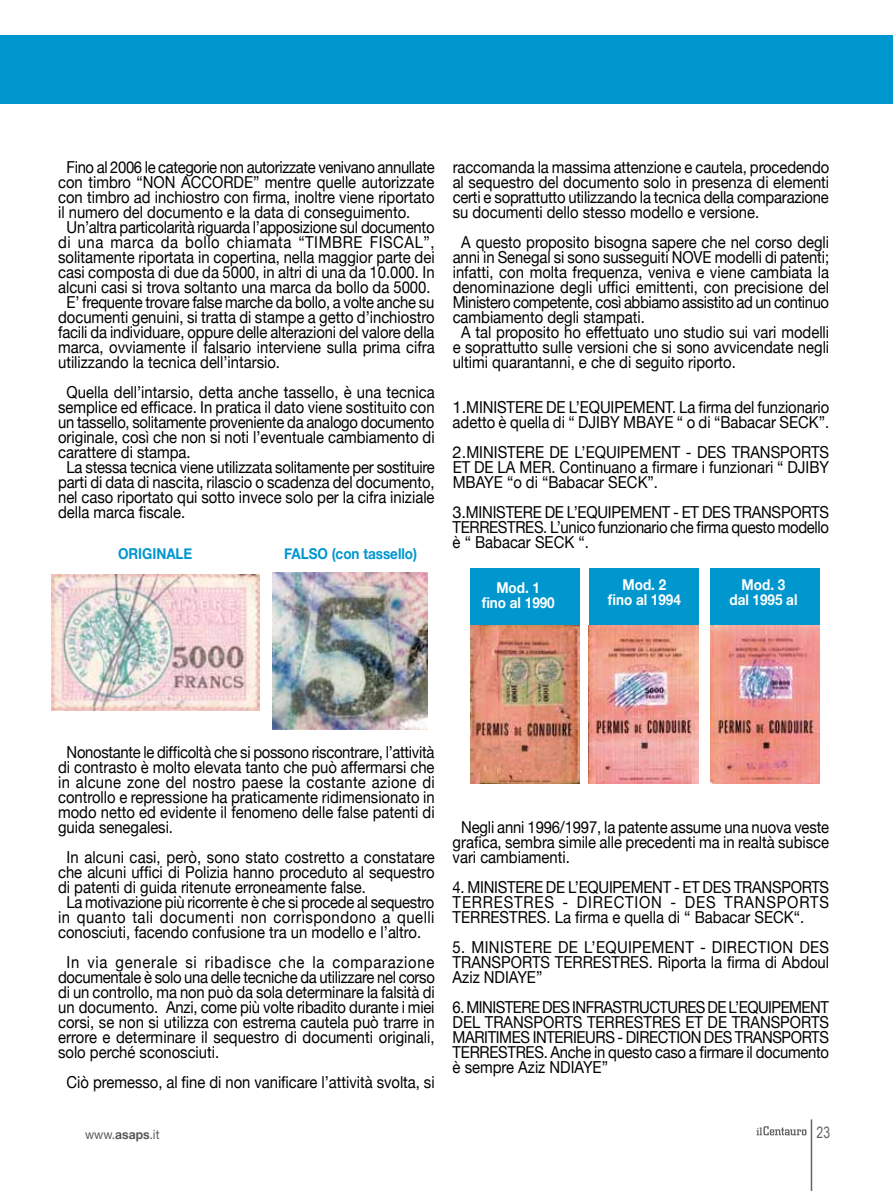
<style>
.page{position:relative;width:893px;height:1191px;background:#fff}
.page>*{position:absolute;margin:0;border:0;box-sizing:border-box;transform-origin:0 0}
.t1{font:16.5px/15px "Helvetica Neue";color:#000;text-align:justify;scale:.9 1}
.t2{font:16.5px/15px "Helvetica Neue";color:#000;text-align:justify}
.t3{font:16.5px "Helvetica Neue";letter-spacing:-.02em;color:#000;scale:.9 1}
.t4{font:16.5px "Helvetica Neue";letter-spacing:-.025em;color:#000;scale:.9 1}
.t5{font:16.5px "Helvetica Neue";letter-spacing:.03em;color:#000;scale:.9 1}
.t6{font:16.5px "Helvetica Neue";letter-spacing:.035em;color:#000;scale:.9 1}
.t7{font:15.75px "Arial Narrow";color:#646567;scale:.95 1}
.t8{font:700 15px/15px "Helvetica Neue";color:#fff;text-align:center;scale:.9 1}
.t9{font:700 15px "Helvetica Neue";color:#0096ce;scale:.9 1}
.t10{font:12.75px "Helvetica Neue";color:#58585a;scale:.95 1}
.s1{font-weight:700}
</style>
<div class="page">
<div style="left:0;top:36px;width:893px;height:68px;background:#0096ce"></div>
<div style="left:470px;top:568px;width:109px;height:57px;background:#0096ce"></div>
<div style="left:589px;top:568px;width:109px;height:57px;background:#0096ce"></div>
<div style="left:710px;top:568px;width:110px;height:57px;background:#0096ce"></div>
<svg style="left:756px;top:1126px;width:50px;height:9px"></svg>
<hr style="left:811px;top:1119px;width:1px;height:72px;background:#646567">
<img style="left:273px;top:572px;width:154px;height:157px">
<img style="left:470px;top:625px;width:110px;height:159px">
<img style="left:51px;top:574px;width:208px;height:136px">
<img style="left:589px;top:625px;width:109px;height:159px">
<img style="left:710px;top:625px;width:109px;height:159px">
<p class="t4" style="left:67px;top:157px;width:410px">Fino al 2006 le categorie non autorizzate venivano annullate</p>
<p class="t1" style="left:58px;top:174px;width:419px">con timbro “NON ACCORDE” mentre quelle autorizzate</p>
<p class="t1" style="left:58px;top:189px;width:420px">con timbro ad inchiostro con firma, inoltre viene riportato</p>
<p class="t1" style="left:58px;top:204px;width:393px">il numero del documento e la data di conseguimento.</p>
<p class="t3" style="left:67px;top:217px;width:410px">Un’altra particolarità riguarda l’apposizione sul documento</p>
<p class="t6" style="left:58px;top:232px;width:420px">di una marca da bollo chiamata “TIMBRE FISCAL”,</p>
<p class="t1" style="left:58px;top:249px;width:420px">solitamente riportata in copertina, nella maggior parte dei</p>
<p class="t1" style="left:58px;top:264px;width:420px">casi composta di due da 5000, in altri di una da 10.000. In</p>
<p class="t1" style="left:58px;top:279px;width:415px">alcuni casi si trova soltanto una marca da bollo da 5000.</p>
<p class="t3" style="left:67px;top:292px;width:410px">E’ frequente trovare false marche da bollo, a volte anche su</p>
<p class="t1" style="left:58px;top:309px;width:420px">documenti genuini, si tratta di stampe a getto d’inchiostro</p>
<p class="t1" style="left:58px;top:324px;width:420px">facili da individuare, oppure delle alterazioni del valore della</p>
<p class="t1" style="left:58px;top:339px;width:420px">marca, ovviamente il falsario interviene sulla prima cifra</p>
<p class="t1" style="left:58px;top:354px;width:248px">utilizzando la tecnica dell’intarsio.</p>
<p class="t1" style="left:67px;top:384px;width:410px">Quella dell’intarsio, detta anche tassello, è una tecnica</p>
<p class="t1" style="left:58px;top:399px;width:420px">semplice ed efficace. In pratica il dato viene sostituito con</p>
<p class="t3" style="left:58px;top:412px;width:420px">un tassello, solitamente proveniente da analogo documento</p>
<p class="t1" style="left:58px;top:429px;width:420px">originale, così che non si noti l’eventuale cambiamento di</p>
<p class="t1" style="left:58px;top:444px;width:149px">carattere di stampa.</p>
<p class="t1" style="left:67px;top:459px;width:411px">La stessa tecnica viene utilizzata solitamente per sostituire</p>
<p class="t1" style="left:58px;top:474px;width:420px">parti di data di nascita, rilascio o scadenza del documento,</p>
<p class="t1" style="left:58px;top:489px;width:420px">nel caso riportato qui sotto invece solo per la cifra iniziale</p>
<p class="t1" style="left:58px;top:504px;width:143px">della marca fiscale.</p>
<p class="t9" style="left:118px;top:544px;width:84px">ORIGINALE</p>
<p class="t9" style="left:284px;top:544px;width:149px">FALSO (con tassello)</p>
<p class="t1" style="left:453px;top:159px;width:420px">raccomanda la massima attenzione e cautela, procedendo al sequestro del documento solo in presenza di elementi certi e soprattutto utilizzando la tecnica della comparazione su documenti dello stesso modello e versione.</p>
<p class="t1" style="left:461px;top:234px;width:410px">A questo proposito bisogna sapere che nel corso degli</p>
<p class="t1" style="left:453px;top:249px;width:420px">anni in Senegal si sono susseguiti NOVE modelli di patenti;</p>
<p class="t1" style="left:453px;top:264px;width:420px">infatti, con molta frequenza, veniva e viene cambiata la</p>
<p class="t1" style="left:453px;top:279px;width:420px">denominazione degli uffici emittenti, con precisione del</p>
<p class="t4" style="left:453px;top:292px;width:420px">Ministero competente, così abbiamo assistito ad un continuo</p>
<p class="t1" style="left:453px;top:309px;width:215px">cambiamento degli stampati.</p>
<p class="t1" style="left:461px;top:324px;width:410px">A tal proposito ho effettuato uno studio sui vari modelli</p>
<p class="t1" style="left:453px;top:339px;width:420px">e soprattutto sulle versioni che si sono avvicendate negli</p>
<p class="t1" style="left:453px;top:354px;width:316px">ultimi quarantanni, e che di seguito riporto.</p>
<p class="t2" style="left:453px;top:399px;width:378px">1.MINISTERE DE L’EQUIPEMENT. La firma del funzionario adetto è quella di “ DJIBY MBAYE “ o di “Babacar SECK”.</p>
<p class="t2" style="left:453px;top:444px;width:378px">2.MINISTERE DE L’EQUIPEMENT - DES TRANSPORTS ET DE LA MER. Continuano a firmare i funzionari “ DJIBY MBAYE “o di “Babacar SECK”.</p>
<p class="t2" style="left:453px;top:504px;width:378px">3.MINISTERE DE L’EQUIPEMENT - ET DES TRANSPORTS TERRESTRES. L’unico funzionario che firma questo modello è “ Babacar SECK “.</p>
<p class="t8" style="left:482px;top:580px;width:83px">Mod. 1<br>fino al 1990</p>
<p class="t8" style="left:608px;top:577px;width:83px">Mod. 2<br>fino al 1994</p>
<p class="t8" style="left:729px;top:577px;width:77px">Mod. 3<br>dal 1995 al</p>
<p class="t1" style="left:58px;top:744px;width:420px;text-indent:9px">Nonostante le difficoltà che si possono riscontrare, l’attività di contrasto è molto elevata tanto che può affermarsi che in alcune zone del nostro paese la costante azione di controllo e repressione ha praticamente ridimensionato in modo netto ed evidente il fenomeno delle false patenti di guida senegalesi.</p>
<p class="t1" style="left:67px;top:849px;width:411px">In alcuni casi, però, sono stato costretto a constatare</p>
<p class="t1" style="left:58px;top:864px;width:420px">che alcuni uffici di Polizia hanno proceduto al sequestro</p>
<p class="t1" style="left:58px;top:879px;width:344px">di patenti di guida ritenute erroneamente false.</p>
<p class="t3" style="left:67px;top:892px;width:410px">La motivazione più ricorrente è che si procede al sequestro</p>
<p class="t5" style="left:58px;top:907px;width:420px">in quanto tali documenti non corrispondono a quelli</p>
<p class="t1" style="left:58px;top:924px;width:405px">conosciuti, facendo confusione tra un modello e l’altro.</p>
<p class="t1" style="left:58px;top:954px;width:420px;text-indent:9px">In via generale si ribadisce che la comparazione documentale è solo una delle tecniche da utilizzare nel corso di un controllo, ma non può da sola determinare la falsità di un documento. Anzi, come più volte ribadito durante i miei corsi, se non si utilizza con estrema cautela può trarre in errore e determinare il sequestro di documenti originali, solo perché sconosciuti.</p>
<p class="t1" style="left:67px;top:1074px;width:410px">Ciò premesso, al fine di non vanificare l’attività svolta, si</p>
<p class="t1" style="left:453px;top:819px;width:420px;text-indent:9px">Negli anni 1996/1997, la patente assume una nuova veste grafica, sembra simile alle precedenti ma in realtà subisce vari cambiamenti.</p>
<p class="t1" style="left:453px;top:879px;width:420px">4. MINISTERE DE L’EQUIPEMENT - ET DES TRANSPORTS TERRESTRES - DIRECTION - DES TRANSPORTS TERRESTRES. La firma e quella di “ Babacar SECK“.</p>
<p class="t1" style="left:453px;top:939px;width:420px">5. MINISTERE DE L’EQUIPEMENT - DIRECTION DES TRANSPORTS TERRESTRES. Riporta la firma di Abdoul Aziz NDIAYE”</p>
<p class="t1" style="left:453px;top:999px;width:420px">6. MINISTERE DES INFRASTRUCTURES DE L’EQUIPEMENT DEL TRANSPORTS TERRESTRES ET DE TRANSPORTS MARITIMES INTERIEURS - DIRECTION DES TRANSPORTS TERRESTRES. Anche in questo caso a firmare il documento è sempre Aziz NDIAYE”</p>
<p class="t10" style="left:85px;top:1126px;width:80px">www.<span class="s1">asaps</span>.it</p>
<p class="t7" style="left:816px;top:1120px;width:16px">23</p>
</div>
